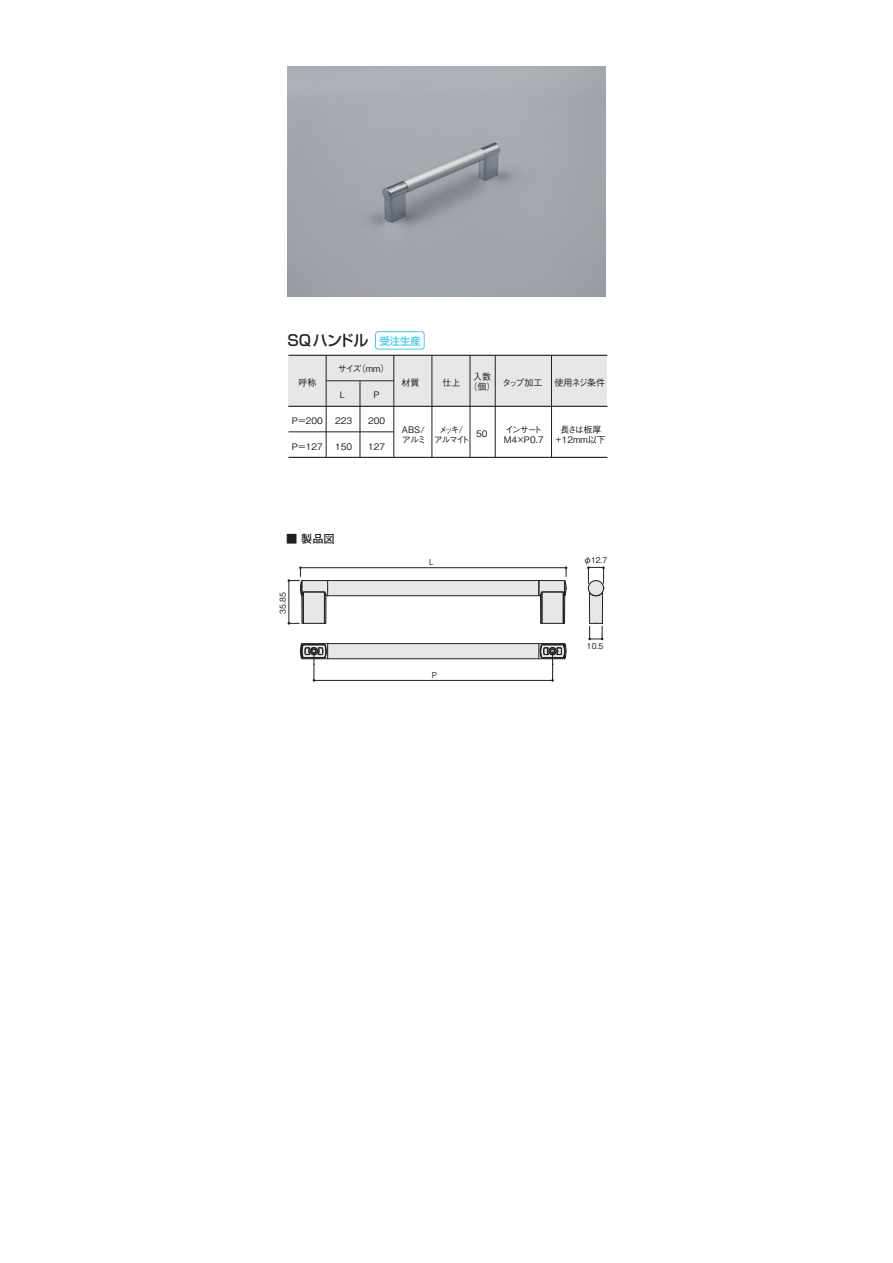
<style>
.page{position:relative;width:893px;height:1263px;background:#fff}
.page>*{position:absolute;margin:0;border:0;box-sizing:border-box;transform-origin:0 0}
.t1{font:500 15px "Shin Go Pro";letter-spacing:-.035em;color:#231f20}
.t2{font:700 11.25px "Futo Go B101 Pro";color:#231f20}
.t3{font:500 10.35px "Shin Go Pro";color:#40c7f4}
.t4{font:500 9px/10.5px "Gothic BBB Pro";color:#231f20;text-align:center}
.t5{font:500 9px/10.5px "Gothic BBB Pro";letter-spacing:-.115em;color:#231f20}
.t6{font:500 9px/10.5px "Gothic BBB Pro";letter-spacing:-.2em;color:#231f20;text-align:center;scale:.93 1}
.t7{font:500 8.1px "Gothic BBB Pro";color:#231f20;scale:.95 1}
.s1{font-size:9px}
</style>
<div class="page">
<img style="left:287px;top:67px;width:319px;height:230px">
<svg style="left:300px;top:423px;width:266px;height:201px"></svg>
<div style="left:589px;top:592px;width:13px;height:31px;background:#e6e7e9"></div>
<div style="left:589px;top:592px;width:14px;height:32px;border:1px solid #231f20"></div>
<div style="left:314px;top:651px;width:239px;height:30px;border:1px solid #231f20"></div>
<svg style="left:300px;top:643px;width:266px;height:22px"></svg>
<div style="left:549px;top:647px;width:7px;height:8px;border:1px solid #231f20;border-radius:50%"></div>
<div style="left:549px;top:648px;width:7px;height:7px;border:1px solid #231f20;border-radius:50%"></div>
<div style="left:310px;top:648px;width:7px;height:7px;border:1px solid #231f20;border-radius:50%"></div>
<div style="left:310px;top:647px;width:8px;height:8px;border:1px solid #231f20;border-radius:50%"></div>
<div style="left:300px;top:567px;width:266px;height:10px;border:1px solid #231f20"></div>
<svg style="left:300px;top:580px;width:267px;height:43px"></svg>
<div style="left:588px;top:567px;width:16px;height:17px;border:1px solid #231f20"></div>
<svg style="left:588px;top:579px;width:17px;height:17px"></svg>
<div style="left:288px;top:355px;width:319px;height:51px;background:#e6e7e9"></div>
<hr style="left:288px;top:432px;width:105px;height:1px;background:#231f20">
<hr style="left:288px;top:457px;width:319px;height:1px;background:#231f20">
<hr style="left:288px;top:355px;width:319px;height:1px;background:#231f20">
<hr style="left:288px;top:406px;width:319px;height:1px;background:#231f20">
<hr style="left:326px;top:381px;width:68px;height:1px;background:#231f20">
<hr style="left:326px;top:355px;width:1px;height:103px;background:#231f20">
<hr style="left:360px;top:381px;width:1px;height:77px;background:#231f20">
<hr style="left:394px;top:355px;width:1px;height:103px;background:#231f20">
<hr style="left:432px;top:355px;width:1px;height:103px;background:#231f20">
<hr style="left:470px;top:355px;width:1px;height:103px;background:#231f20">
<hr style="left:495px;top:355px;width:1px;height:103px;background:#231f20">
<hr style="left:551px;top:355px;width:1px;height:103px;background:#231f20">
<div style="left:375px;top:331px;width:50px;height:18px;border:1px solid #40c7f4;border-radius:3px"></div>
<h1 class="t1" style="left:288px;top:328px;width:82px">SQハンドル</h1>
<p class="t3" style="left:380px;top:332px;width:43px">受注生産</p>
<p class="t4" style="left:338px;top:362px;width:53px">サイズ（mm）</p>
<p class="t4" style="left:340px;top:388px;width:7px">L</p>
<p class="t4" style="left:374px;top:388px;width:8px">P</p>
<p class="t4" style="left:289px;top:376px;width:28px">　呼称</p>
<p class="t4" style="left:401px;top:376px;width:19px">材質</p>
<p class="t4" style="left:442px;top:376px;width:19px">仕上</p>
<p class="t4" style="left:468px;top:370px;width:28px">入数（個）</p>
<p class="t4" style="left:502px;top:376px;width:42px">タップ加工</p>
<p class="t4" style="left:554px;top:376px;width:52px">使用ネジ条件</p>
<p class="t4" style="left:292px;top:415px;width:33px">P＝200</p>
<p class="t4" style="left:292px;top:440px;width:33px">P＝127</p>
<p class="t4" style="left:335px;top:415px;width:19px">223</p>
<p class="t4" style="left:335px;top:440px;width:19px">150</p>
<p class="t4" style="left:368px;top:415px;width:19px">200</p>
<p class="t4" style="left:368px;top:440px;width:19px">127</p>
<p class="t4" style="left:402px;top:423px;width:26px;text-align:left">ABS/アルミ</p>
<p class="t5" style="left:504px;top:423px;width:41px">インサート<br>M4×P0.7</p>
<p class="t4" style="left:556px;top:423px;width:51px">長さは板厚+12mm以下</p>
<p class="t6" style="left:434px;top:423px;width:39px">メッキ/<br>アルマイト</p>
<p class="t4" style="left:476px;top:427px;width:13px">50</p>
<p class="t2" style="left:286px;top:530px;width:50px">■ 製品図</p>
<p class="t7" style="left:276px;top:614px;width:24px;rotate:-90deg">35.85</p>
<p class="t7" style="left:429px;top:556px;width:6px">L</p>
<p class="t7" style="left:432px;top:669px;width:7px">P</p>
<p class="t7" style="left:583px;top:553px;width:27px"><span class="s1">φ</span>12.7</p>
<p class="t7" style="left:587px;top:639px;width:19px">10.5</p>
</div>
